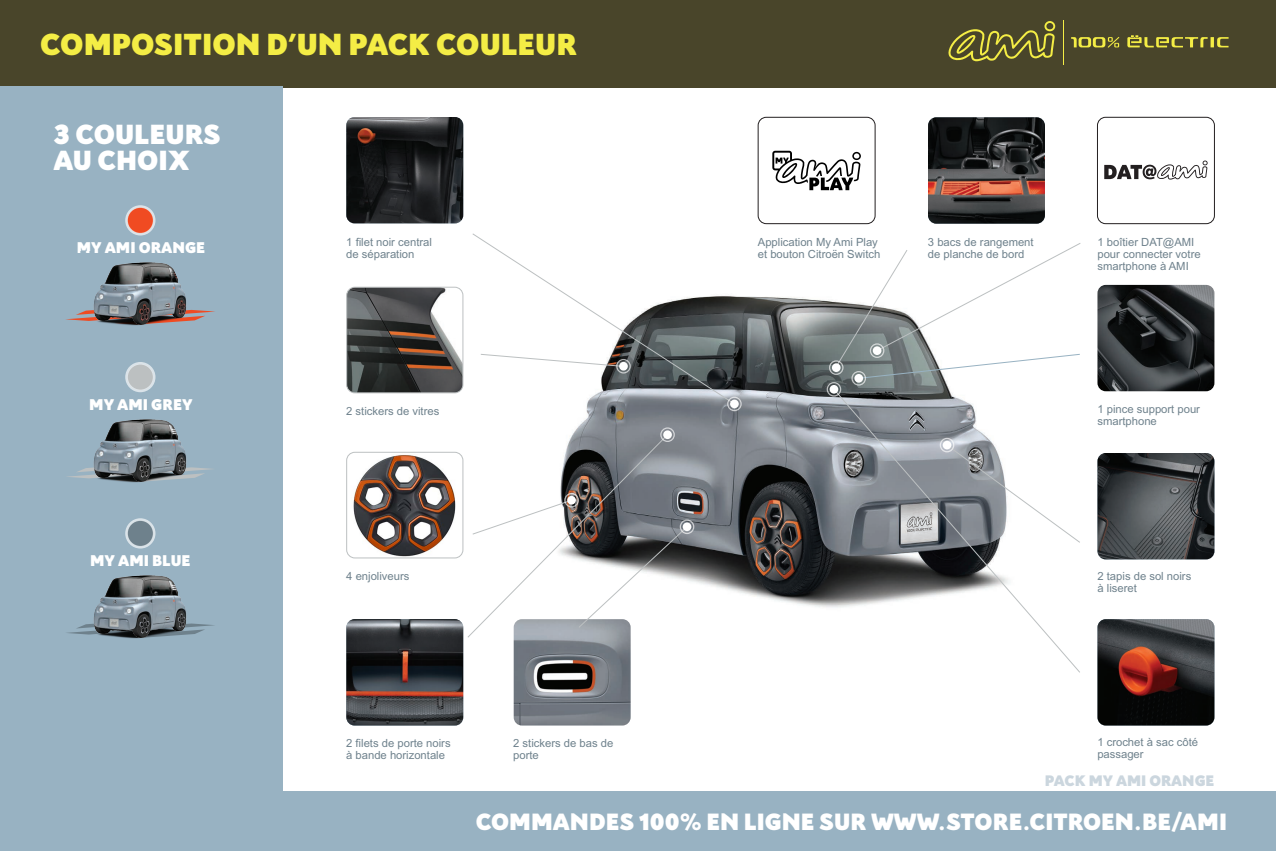
<style>
.page{position:relative;width:1276px;height:851px;background:#fff}
.page>*{position:absolute;margin:0;border:0;box-sizing:border-box;transform-origin:0 0}
.t1{font:900 33px "Citroen";color:#f4ed45}
.t2{font:900 30px/26.1px "Citroen";color:#fff}
.t3{font:900 25.5px "Citroen";color:#fff}
.t4{font:900 16.88px "Citroen";color:#fff}
.t5{font:900 16.5px "Citroen";color:#cbd6de}
.t6{font:11.25px/12px "Arial MT Std";color:#6e818c}
</style>
<div class="page">
<div style="left:0;top:0;width:1276px;height:87px;background:#49452a"></div>
<svg style="left:1210px;top:37px;width:4px;height:10px"></svg>
<svg style="left:1217px;top:37px;width:11px;height:10px"></svg>
<svg style="left:1127px;top:35px;width:80px;height:12px"></svg>
<svg style="left:948px;top:21px;width:107px;height:41px"></svg>
<hr style="left:1062px;top:20px;width:1px;height:45px;background:#f4ed45">
<svg style="left:1071px;top:37px;width:48px;height:11px"></svg>
<div style="left:0;top:86px;width:283px;height:710px;background:#98b2c2"></div>
<img style="left:513px;top:296px;width:437px;height:375px">
<img style="left:928px;top:117px;width:117px;height:107px">
<img style="left:1097px;top:453px;width:117px;height:106px">
<img style="left:348px;top:287px;width:115px;height:106px">
<div style="left:346px;top:287px;width:117px;height:106px;border:1px solid #bcc0c1;border-radius:8px"></div>
<img style="left:514px;top:637px;width:116px;height:88px">
<img style="left:1097px;top:619px;width:117px;height:106px">
<img style="left:346px;top:619px;width:117px;height:106px">
<img style="left:346px;top:117px;width:117px;height:106px">
<svg style="left:467px;top:434px;width:220px;height:203px"></svg>
<svg style="left:472px;top:233px;width:263px;height:171px"></svg>
<svg style="left:833px;top:389px;width:247px;height:283px"></svg>
<svg style="left:835px;top:243px;width:246px;height:135px"></svg>
<div style="left:682px;top:522px;width:9px;height:9px;background:#fff;border-radius:50%"></div>
<div style="left:680px;top:519px;width:14px;height:15px;border:1px solid #fff;border-radius:50%"></div>
<div style="left:663px;top:430px;width:9px;height:9px;background:#fff;border-radius:50%"></div>
<div style="left:660px;top:427px;width:15px;height:15px;border:1px solid #fff;border-radius:50%"></div>
<div style="left:619px;top:362px;width:9px;height:8px;background:#fff;border-radius:50%"></div>
<div style="left:616px;top:359px;width:15px;height:14px;border:1px solid #fff;border-radius:50%"></div>
<div style="left:730px;top:399px;width:9px;height:9px;background:#fff;border-radius:50%"></div>
<div style="left:727px;top:396px;width:14px;height:15px;border:1px solid #fff;border-radius:50%"></div>
<div style="left:829px;top:385px;width:9px;height:8px;background:#fff;border-radius:50%"></div>
<div style="left:826px;top:382px;width:15px;height:14px;border:1px solid #fff;border-radius:50%"></div>
<div style="left:854px;top:374px;width:9px;height:8px;background:#fff;border-radius:50%"></div>
<div style="left:851px;top:371px;width:15px;height:14px;border:1px solid #fff;border-radius:50%"></div>
<div style="left:942px;top:440px;width:9px;height:9px;background:#fff;border-radius:50%"></div>
<div style="left:939px;top:437px;width:15px;height:15px;border:1px solid #fff;border-radius:50%"></div>
<div style="left:832px;top:363px;width:8px;height:9px;background:#fff;border-radius:50%"></div>
<div style="left:829px;top:360px;width:14px;height:15px;border:1px solid #fff;border-radius:50%"></div>
<div style="left:872px;top:346px;width:9px;height:9px;background:#fff;border-radius:50%"></div>
<div style="left:870px;top:343px;width:14px;height:15px;border:1px solid #fff;border-radius:50%"></div>
<div style="left:567px;top:496px;width:9px;height:8px;background:#fff;border-radius:50%"></div>
<div style="left:564px;top:493px;width:15px;height:14px;border:1px solid #fff;border-radius:50%"></div>
<svg style="left:1104px;top:160px;width:103px;height:20px"></svg>
<div style="left:1097px;top:117px;width:117px;height:107px;border:1px solid #231f20;border-radius:8px"></div>
<img style="left:1097px;top:285px;width:117px;height:106px">
<img style="left:348px;top:452px;width:115px;height:106px">
<div style="left:346px;top:452px;width:117px;height:106px;border:1px solid #bcc0c1;border-radius:8px"></div>
<div style="left:127px;top:206px;width:27px;height:28px;background:#f04b22;border-radius:50%"></div>
<div style="left:125px;top:205px;width:30px;height:30px;border:3px solid #fff;border-radius:50%"></div>
<svg style="left:66px;top:310px;width:149px;height:11px"></svg>
<img style="left:79px;top:262px;width:122px;height:64px">
<svg style="left:67px;top:468px;width:145px;height:10px"></svg>
<div style="left:127px;top:364px;width:26px;height:26px;background:#bcc0c1;border-radius:50%"></div>
<div style="left:125px;top:362px;width:30px;height:30px;border:3px solid #fff;border-radius:50%"></div>
<img style="left:79px;top:419px;width:122px;height:64px">
<svg style="left:67px;top:624px;width:147px;height:10px"></svg>
<div style="left:127px;top:520px;width:26px;height:26px;background:#6e818c;border-radius:50%"></div>
<div style="left:125px;top:518px;width:30px;height:30px;border:3px solid #fff;border-radius:50%"></div>
<img style="left:79px;top:575px;width:122px;height:64px">
<div style="left:0;top:791px;width:1276px;height:59px;background:#98b2c2"></div>
<svg style="left:772px;top:151px;width:89px;height:39px"></svg>
<div style="left:758px;top:117px;width:117px;height:107px;border:1px solid #231f20;border-radius:8px"></div>
<p class="t1" style="left:40px;top:20px;width:538px">COMPOSITION D’UN PACK COULEUR</p>
<p class="t2" style="left:54px;top:119px;width:169px">3 COULEURS<br>AU CHOIX</p>
<p class="t4" style="left:77px;top:235px;width:130px">MY AMI ORANGE</p>
<p class="t4" style="left:89px;top:392px;width:105px">MY AMI GREY</p>
<p class="t4" style="left:90px;top:548px;width:102px">MY AMI BLUE</p>
<p class="t6" style="left:346px;top:236px;width:87px">1 filet noir central de séparation</p>
<p class="t6" style="left:758px;top:235px;width:124px">Application My Ami Play et bouton Citroën Switch</p>
<p class="t6" style="left:928px;top:235px;width:107px">3 bacs de rangement de planche de bord</p>
<p class="t6" style="left:1097px;top:235px;width:105px">1 boîtier DAT@AMI pour connecter votre smartphone à AMI</p>
<p class="t6" style="left:346px;top:404px;width:95px">2 stickers de vitres</p>
<p class="t6" style="left:1097px;top:403px;width:104px">1 pince support pour smartphone</p>
<p class="t6" style="left:346px;top:570px;width:65px">4 enjoliveurs</p>
<p class="t6" style="left:1097px;top:570px;width:95px">2 tapis de sol noirs à liseret</p>
<p class="t6" style="left:346px;top:736px;width:106px">2 filets de porte noirs à bande horizontale</p>
<p class="t6" style="left:513px;top:736px;width:102px">2 stickers de bas de porte</p>
<p class="t6" style="left:1097px;top:736px;width:102px">1 crochet à sac côté passager</p>
<p class="t5" style="left:1045px;top:768px;width:171px">PACK MY AMI ORANGE</p>
<p class="t3" style="left:476px;top:802px;width:753px">COMMANDES 100% EN LIGNE SUR WWW.STORE.CITROEN.BE/AMI</p>
</div>
